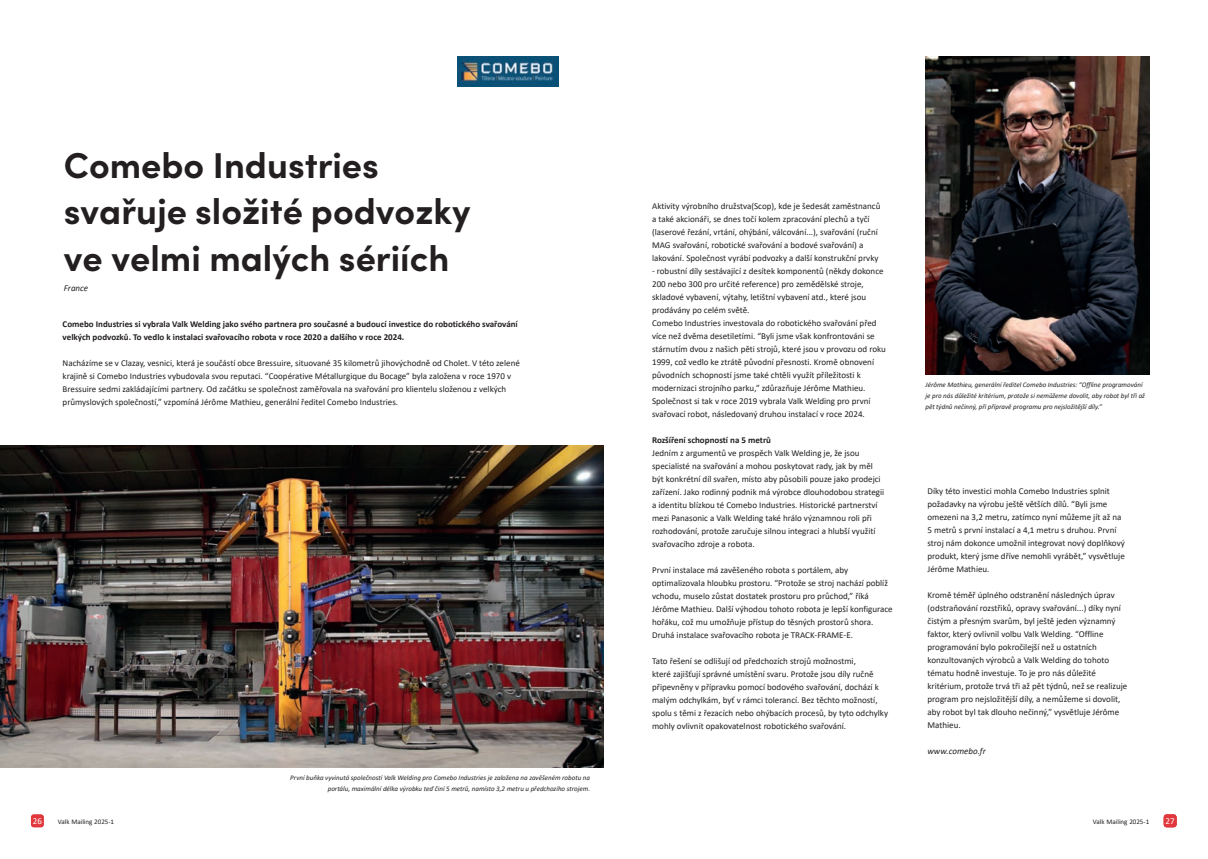
<style>
.page{position:relative;width:1208px;height:859px;background:#fff}
.page>*{position:absolute;margin:0;border:0;box-sizing:border-box;transform-origin:0 0}
.t1{font:700 36px/46px "Sofia Pro";color:#231f20}
.t2{font:9px/13px "Calibri";color:#231f20}
.t3{font:700 9px/13px "Calibri";color:#231f20}
.t4{font:italic 9px "Calibri";color:#231f20}
.t5{font:9px "Calibri";color:#fff}
.t6{font:italic 7px/11px "Calibri";color:#231f20;text-align:right}
.t7{font:7px "Calibri";color:#231f20}
</style>
<div class="page">
<div style="left:31px;top:814px;width:13px;height:13px;background:#e1373d;border-radius:3px"></div>
<img style="left:0;top:445px;width:604px;height:323px">
<div style="left:1163px;top:814px;width:13px;height:13px;background:#e1373d;border-radius:3px"></div>
<img style="left:925px;top:57px;width:224px;height:317px">
<img style="left:457px;top:57px;width:101px;height:29px">
<h1 class="t1" style="left:64px;top:140px;width:408px">Comebo Industries svařuje složité podvozky ve velmi malých sériích</h1>
<p class="t4" style="left:64px;top:282px;width:26px">France</p>
<p class="t3" style="left:63px;top:317px;width:457px">Comebo Industries si vybrala Valk Welding jako svého partnera pro současné a budoucí investice do robotického svařování velkých podvozků. To vedlo k instalaci svařovacího robota v roce 2020 a dalšího v roce 2024.</p>
<p class="t2" style="left:63px;top:356px;width:459px">Nacházíme se v Clazay, vesnici, která je součástí obce Bressuire, situované 35 kilometrů jihovýchodně od Cholet. V této zelené krajině si Comebo Industries vybudovala svou reputaci. “Coopérative Métallurgique du Bocage” byla založena v roce 1970 v Bressuire sedmi zakládajícími partnery. Od začátku se společnost zaměřovala na svařování pro klientelu složenou z velkých průmyslových společností,” vzpomíná Jérôme Mathieu, generální ředitel Comebo Industries.</p>
<p class="t6" style="left:290px;top:772px;width:301px">První buňka vyvinutá společností Valk Welding pro Comebo Industries je založena na zavěšeném robotu na portálu, maximální délka výrobku teď činí 5 metrů, namísto 3,2 metru u předchozího strojem.</p>
<p class="t2" style="left:652px;top:199px;width:230px">Aktivity výrobního družstva(Scop), kde je šedesát zaměstnanců a také akcionáři, se dnes točí kolem zpracování plechů a tyčí (laserové řezání, vrtání, ohýbání, válcování...), svařování (ruční MAG svařování, robotické svařování a bodové svařování) a lakování. Společnost vyrábí podvozky a další konstrukční prvky</p>
<p class="t2" style="left:652px;top:264px;width:235px">- robustní díly sestávající z desítek komponentů (někdy dokonce 200 nebo 300 pro určité reference) pro zemědělské stroje, skladové vybavení, výtahy, letištní vybavení atd., které jsou prodávány po celém světě.<br>Comebo Industries investovala do robotického svařování před více než dvěma desetiletími. “Byli jsme však konfrontováni se stárnutím dvou z našich pěti strojů, které jsou v provozu od roku 1999, což vedlo ke ztrátě původní přesnosti. Kromě obnovení původních schopností jsme také chtěli využít příležitosti k modernizaci strojního parku,” zdůrazňuje Jérôme Mathieu.<br>Společnost si tak v roce 2019 vybrala Valk Welding pro první svařovací robot, následovaný druhou instalací v roce 2024.</p>
<p class="t3" style="left:652px;top:433px;width:120px">Rozšíření schopností na 5 metrů</p>
<p class="t2" style="left:652px;top:446px;width:233px">Jedním z argumentů ve prospěch Valk Welding je, že jsou specialisté na svařování a mohou poskytovat rady, jak by měl být konkrétní díl svařen, místo aby působili pouze jako prodejci zařízení. Jako rodinný podnik má výrobce dlouhodobou strategii a identitu blízkou té Comebo Industries. Historické partnerství mezi Panasonic a Valk Welding také hrálo významnou roli při rozhodování, protože zaručuje silnou integraci a hlubší využití svařovacího zdroje a robota.</p>
<p class="t2" style="left:652px;top:563px;width:242px">První instalace má zavěšeného robota s portálem, aby optimalizovala hloubku prostoru. “Protože se stroj nachází poblíž vchodu, muselo zůstat dostatek prostoru pro průchod,” říká Jérôme Mathieu. Další výhodou tohoto robota je lepší konfigurace hořáku, což mu umožňuje přístup do těsných prostorů shora.<br>Druhá instalace svařovacího robota je TRACK-FRAME-E.</p>
<p class="t2" style="left:652px;top:654px;width:237px">Tato řešení se odlišují od předchozích strojů možnostmi,<br>které zajišťují správné umístění svaru. Protože jsou díly ručně připevněny v přípravku pomocí bodového svařování, dochází k malým odchylkám, byť v rámci tolerancí. Bez těchto možností, spolu s těmi z řezacích nebo ohýbacích procesů, by tyto odchylky mohly ovlivnit opakovatelnost robotického svařování.</p>
<p class="t6" style="left:925px;top:379px;width:221px;text-align:left">Jérôme Mathieu, generální ředitel Comebo Industries: “Offline programování je pro nás důležité kritérium, protože si nemůžeme dovolit, aby robot byl tři až pět týdnů nečinný, při přípravě programu pro nejsložitější díly.”</p>
<p class="t2" style="left:927px;top:484px;width:199px">Díky této investici mohla Comebo Industries splnit požadavky na výrobu ještě větších dílů. “Byli jsme omezeni na 3,2 metru, zatímco nyní můžeme jít až na 5 metrů s první instalací a 4,1 metru s druhou. První stroj nám dokonce umožnil integrovat nový doplňkový produkt, který jsme dříve nemohli vyrábět,” vysvětluje Jérôme Mathieu.</p>
<p class="t2" style="left:927px;top:588px;width:201px">Kromě téměř úplného odstranění následných úprav (odstraňování rozstřiků, opravy svařování...) díky nyní čistým a přesným svarům, byl ještě jeden významný faktor, který ovlivnil volbu Valk Welding. “Offline programování bylo pokročilejší než u ostatních konzultovaných výrobců a Valk Welding do tohoto tématu hodně investuje. To je pro nás důležité kritérium, protože trvá tři až pět týdnů, než se realizuje program pro nejsložitější díly, a nemůžeme si dovolit, aby robot byl tak dlouho nečinný,” vysvětluje Jérôme Mathieu.</p>
<p class="t4" style="left:927px;top:745px;width:60px">www.comebo.fr</p>
<p class="t5" style="left:33px;top:815px;width:11px">26</p>
<p class="t7" style="left:58px;top:817px;width:58px">Valk Mailing 2025-1</p>
<p class="t7" style="left:1093px;top:817px;width:58px">Valk Mailing 2025-1</p>
<p class="t5" style="left:1165px;top:815px;width:11px">27</p>
</div>
